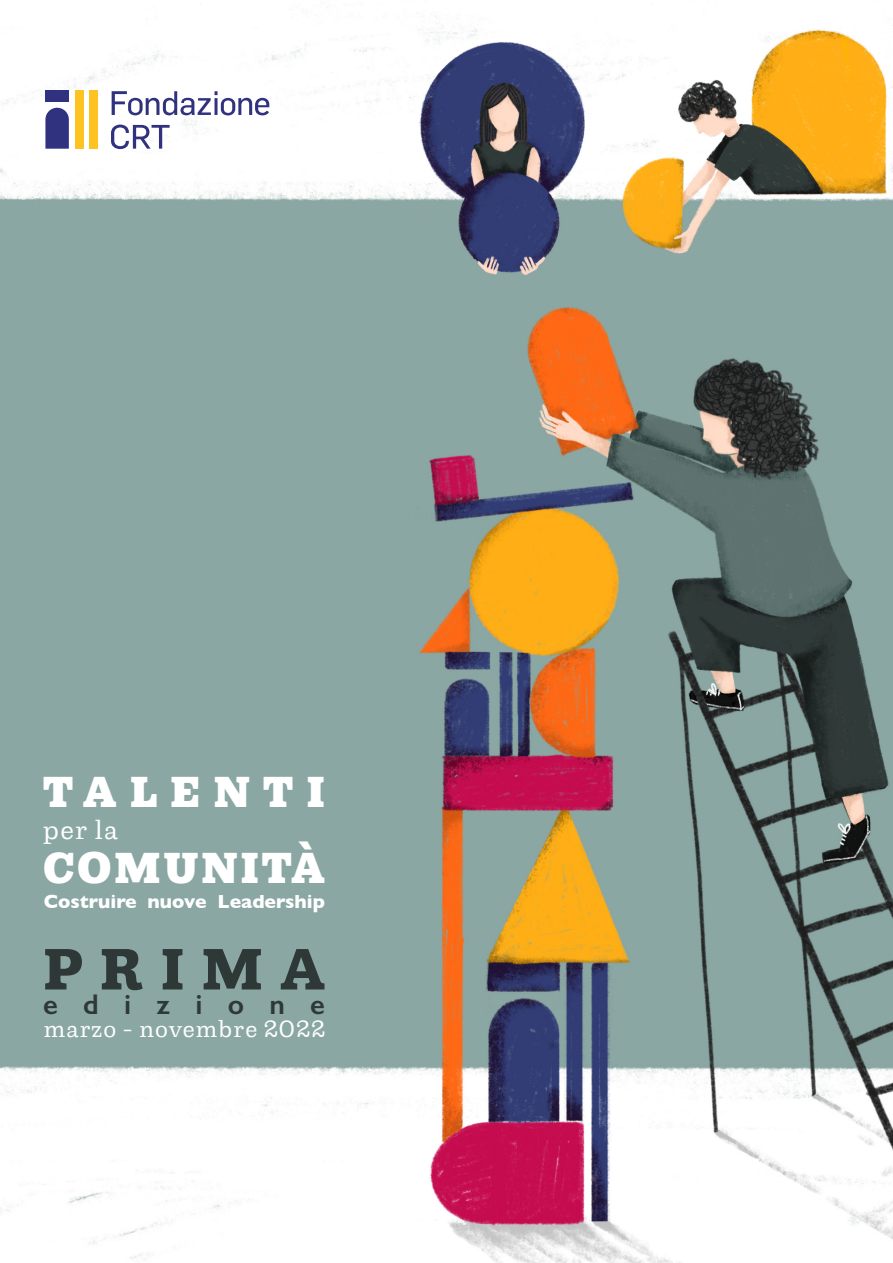
<style>
.page{position:relative;width:893px;height:1263px;background:#fff}
.page>*{position:absolute;margin:0;border:0;box-sizing:border-box;transform-origin:0 0}
.t1{font:800 57.15px "Capital Serif";letter-spacing:.315em;color:#2e3836}
.t2{font:900 42.9px "Capital Serif";letter-spacing:.075em;color:#fff}
.t3{font:900 42.9px "Capital Serif";letter-spacing:.32em;color:#fff}
.t4{font:600 28.65px "Gill Sans";letter-spacing:.885em;color:#2e3836}
.t5{font:26.25px "Capital Serif";color:#fff}
.t6{font:23.25px "Capital Serif";letter-spacing:.05em;color:#fff}
.t7{font:700 19.35px "Gill Sans";color:#fff}
</style>
<div class="page">
<img style="left:0;top:12px;width:893px;height:1250px">
<div style="left:75px;top:90px;width:8px;height:59px;background:#fec221"></div>
<div style="left:89px;top:90px;width:9px;height:59px;background:#fec221"></div>
<svg style="left:45px;top:108px;width:24px;height:41px"></svg>
<div style="left:45px;top:90px;width:24px;height:12px;background:#30317f"></div>
<svg style="left:112px;top:91px;width:157px;height:24px"></svg>
<svg style="left:111px;top:125px;width:59px;height:24px"></svg>
<p class="t3" style="left:43px;top:762px;width:283px">TALENTI</p>
<p class="t5" style="left:43px;top:812px;width:76px">per la</p>
<p class="t2" style="left:43px;top:837px;width:283px">COMUNITÀ</p>
<p class="t7" style="left:44px;top:886px;width:283px">Costruire nuove Leadership</p>
<p class="t1" style="left:44px;top:929px;width:283px">PRIMA</p>
<p class="t4" style="left:43px;top:987px;width:283px">edizione</p>
<p class="t6" style="left:44px;top:1013px;width:283px">marzo - novembre 2022</p>
</div>
